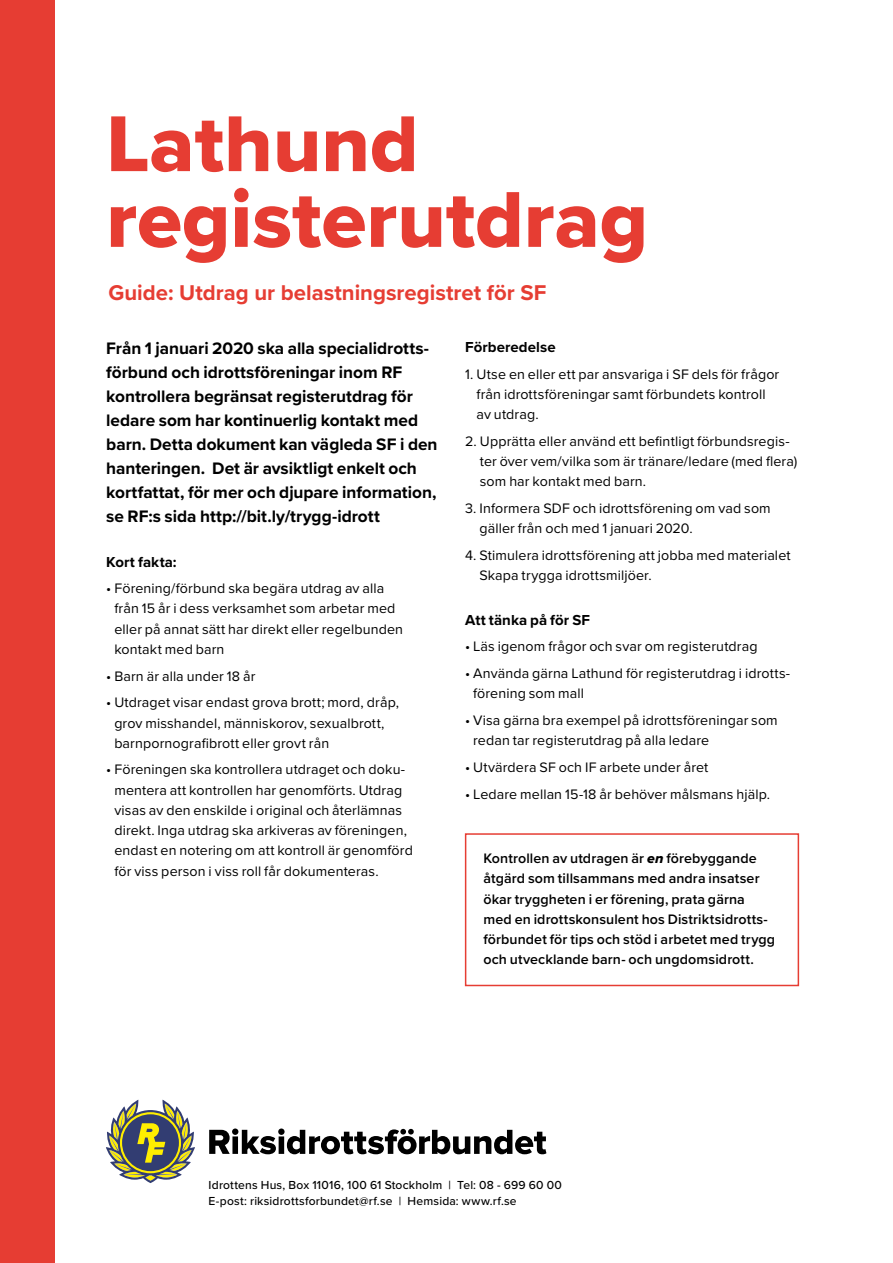
<style>
.page{position:relative;width:893px;height:1263px;background:#fff}
.page>*{position:absolute;margin:0;border:0;box-sizing:border-box;transform-origin:0 0}
.t1{font:82.05px/75.8px "Proxima Nova Extrabld";color:#e63d33}
.t2{font:700 22.2px "Proxima Nova";color:#e63d33}
.t3{font:700 17.25px/24px "Proxima Nova";color:#000}
.t4{font:700 15px "Proxima Nova";letter-spacing:.005em;color:#000}
.t5{font:14.25px/20.2px "Proxima Nova";letter-spacing:.01em;color:#000}
.t6{font:600 14.25px/20.2px "Proxima Nova";letter-spacing:.01em;color:#000}
.t7{font:500 12px/16px "Proxima Nova";letter-spacing:.015em;color:#000}
.s1{font-family:"Proxima Nova Extrabld It";font-weight:400}
</style>
<div class="page">
<div style="left:465px;top:833px;width:334px;height:153px;border:2px solid #e63d33"></div>
<svg style="left:106px;top:1100px;width:89px;height:83px"></svg>
<svg style="left:209px;top:1128px;width:337px;height:26px"></svg>
<div style="left:0;top:0;width:54px;height:1263px;background:#e63d33"></div>
<h1 class="t1" style="left:106px;top:105px;width:543px">Lathund registerutdrag</h1>
<h2 class="t2" style="left:108px;top:276px;width:439px">Guide: Utdrag ur belastningsregistret för SF</h2>
<p class="t3" style="left:106px;top:336px;width:333px">Från 1 januari 2020 ska alla specialidrotts&shy;förbund och idrottsföreningar inom RF kontrollera begränsat registerutdrag för ledare som har kontinuerlig kontakt med barn. Detta dokument kan vägleda SF i den hanteringen. Det är avsiktligt enkelt och kortfattat, för mer och djupare information, se RF:s sida http://bit.ly/trygg-idrott</p>
<p class="t4" style="left:106px;top:550px;width:72px">Kort fakta:</p>
<p class="t5" style="left:114px;top:578px;width:290px;text-indent:-8px">• Förening/förbund ska begära utdrag av alla från 15 år i dess verksamhet som arbetar med eller på annat sätt har direkt eller regelbunden kontakt med barn</p>
<p class="t5" style="left:106px;top:665px;width:151px">• Barn är alla under 18 år</p>
<p class="t5" style="left:114px;top:692px;width:286px;text-indent:-8px">• Utdraget visar endast grova brott; mord, dråp, grov misshandel, människorov, sexualbrott, barnpornografibrott eller grovt rån</p>
<p class="t5" style="left:114px;top:759px;width:300px;text-indent:-8px">• Föreningen ska kontrollera utdraget och doku&shy;mentera att kontrollen har genomförts. Utdrag visas av den enskilde i original och återlämnas direkt. Inga utdrag ska arkiveras av föreningen, endast en notering om att kontroll är genomförd för viss person i viss roll får dokumenteras.</p>
<p class="t4" style="left:465px;top:336px;width:92px">Förberedelse</p>
<p class="t5" style="left:476px;top:363px;width:304px;text-indent:-11px">1. Utse en eller ett par ansvariga i SF dels för frågor från idrottsföreningar samt förbundets kontroll av utdrag.</p>
<p class="t5" style="left:480px;top:430px;width:319px;text-indent:-15px">2. Upprätta eller använd ett befintligt förbundsregis&shy;ter över vem/vilka som är tränare/ledare (med flera) som har kontakt med barn.</p>
<p class="t5" style="left:479px;top:497px;width:293px;text-indent:-14px">3. Informera SDF och idrottsförening om vad som gäller från och med 1 januari 2020.</p>
<p class="t5" style="left:479px;top:544px;width:313px;text-indent:-14px">4. Stimulera idrottsförening att jobba med materialet<br>Skapa trygga idrottsmiljöer.</p>
<p class="t4" style="left:465px;top:609px;width:127px">Att tänka på för SF</p>
<p class="t5" style="left:465px;top:636px;width:294px">• Läs igenom frågor och svar om registerutdrag</p>
<p class="t5" style="left:473px;top:663px;width:319px;text-indent:-8px">• Använda gärna Lathund för registerutdrag i idrotts&shy;förening som mall</p>
<p class="t5" style="left:473px;top:709px;width:306px;text-indent:-8px">• Visa gärna bra exempel på idrottsföreningar som redan tar registerutdrag på alla ledare</p>
<p class="t5" style="left:465px;top:756px;width:245px">• Utvärdera SF och IF arbete under året</p>
<p class="t5" style="left:465px;top:783px;width:306px">• Ledare mellan 15-18 år behöver målsmans hjälp.</p>
<p class="t6" style="left:483px;top:848px;width:293px">Kontrollen av utdragen är <span class="s1">en</span> förebyggande åtgärd som tillsammans med andra insatser ökar tryggheten i er förening, prata gärna med en idrottskonsulent hos Distriktsidrotts&shy;förbundet för tips och stöd i arbetet med trygg och utvecklande barn- och ungdomsidrott.</p>
<p class="t7" style="left:209px;top:1177px;width:355px">Idrottens Hus, Box 11016, 100 61 Stockholm | Tel: 08 - 699 60 00<br>E-post: riksidrottsforbundet@rf.se | Hemsida: www.rf.se</p>
</div>
